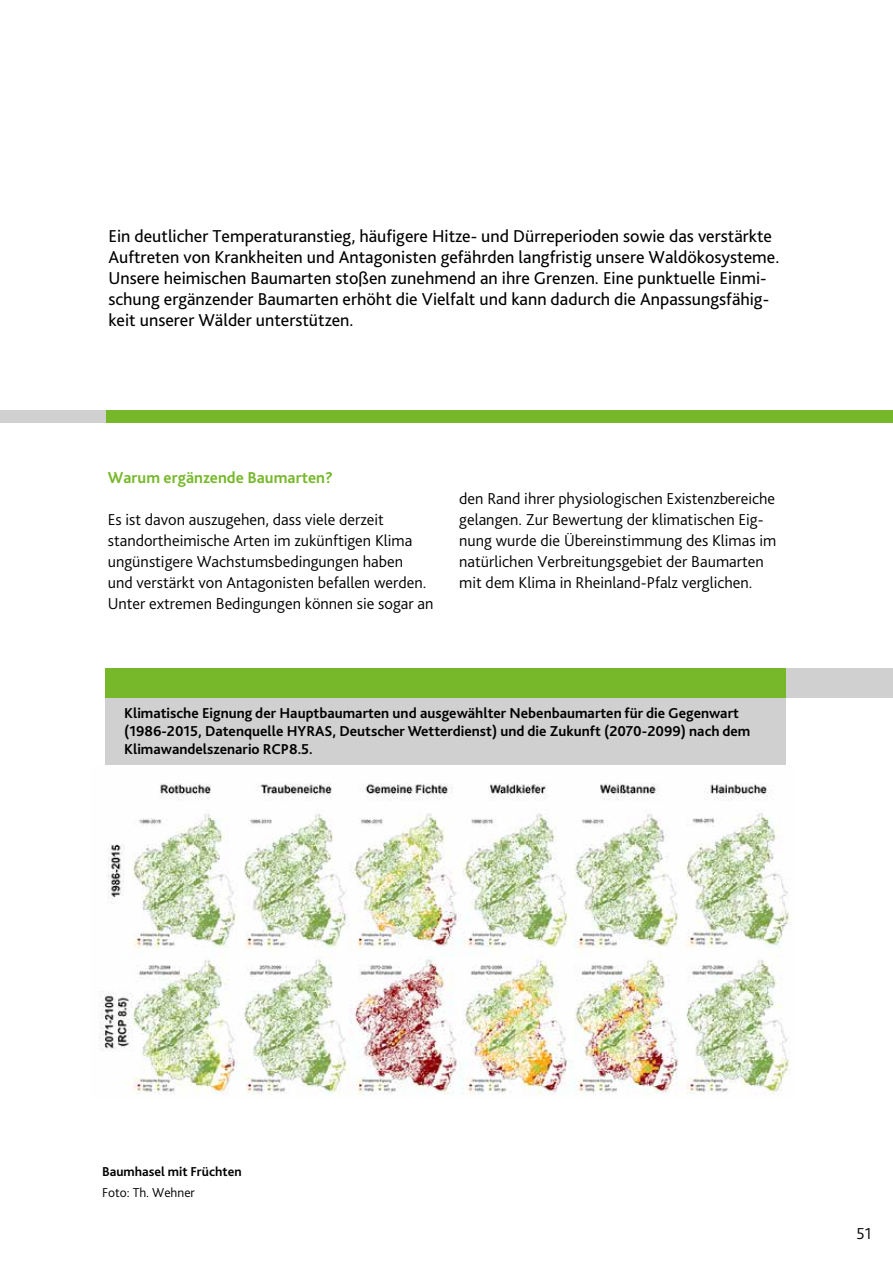
<style>
.page{position:relative;width:893px;height:1263px;background:#fff}
.page>*{position:absolute;margin:0;border:0;box-sizing:border-box;transform-origin:0 0}
.t1{font:18px/21px "Bliss 2";color:#000}
.t2{font:300 16.5px/21px "Bliss 2";color:#000}
.t3{font:700 16.5px "Bliss 2";color:#76b82a}
.t4{font:700 15px/18px "Bliss 2";color:#000}
.t5{font:700 13.5px "Bliss 2";color:#000}
.t6{font:300 13.5px "Bliss 2";color:#000}
</style>
<div class="page">
<div style="left:0;top:410px;width:115px;height:13px;background:#d0d0d0"></div>
<div style="left:107px;top:410px;width:786px;height:13px;background:#76b82a"></div>
<div style="left:106px;top:695px;width:680px;height:70px;background:#d0d0d0"></div>
<div style="left:537px;top:668px;width:356px;height:30px;background:#d0d0d0"></div>
<div style="left:106px;top:668px;width:680px;height:30px;background:#76b82a"></div>
<img style="left:99px;top:783px;width:692px;height:312px">
<p class="t1" style="left:108px;top:225px;width:672px">Ein deutlicher Temperaturanstieg, häufigere Hitze- und Dürreperioden sowie das verstärkte Auftreten von Krankheiten und Antagonisten gefährden langfristig unsere Waldökosysteme.<br>Unsere heimischen Baumarten stoßen zunehmend an ihre Grenzen. Eine punktuelle Einmi&shy;schung ergänzender Baumarten erhöht die Vielfalt und kann dadurch die Anpassungsfähig&shy;keit unserer Wälder unterstützen.</p>
<p class="t3" style="left:108px;top:467px;width:227px">Warum ergänzende Baumarten?</p>
<p class="t2" style="left:108px;top:509px;width:327px">Es ist davon auszugehen, dass viele derzeit standortheimische Arten im zukünftigen Klima ungünstigere Wachstumsbedingungen haben<br>und verstärkt von Antagonisten befallen werden.<br>Unter extremen Bedingungen können sie sogar an</p>
<p class="t2" style="left:459px;top:488px;width:319px">den Rand ihrer physiologischen Existenzbereiche gelangen. Zur Bewertung der klimatischen Eig&shy;nung wurde die Übereinstimmung des Klimas im natürlichen Verbreitungsgebiet der Baumarten mit dem Klima in Rheinland-Pfalz verglichen.</p>
<p class="t4" style="left:124px;top:704px;width:628px">Klimatische Eignung der Hauptbaumarten und ausgewählter Nebenbaumarten für die Gegenwart (1986-2015, Datenquelle HYRAS, Deutscher Wetterdienst) und die Zukunft (2070-2099) nach dem<br>Klimawandelszenario RCP8.5.</p>
<p class="t5" style="left:102px;top:1163px;width:141px">Baumhasel mit Früchten</p>
<p class="t6" style="left:102px;top:1184px;width:94px">Foto: Th. Wehner</p>
<p class="t2" style="left:857px;top:1223px;width:17px">51</p>
</div>
